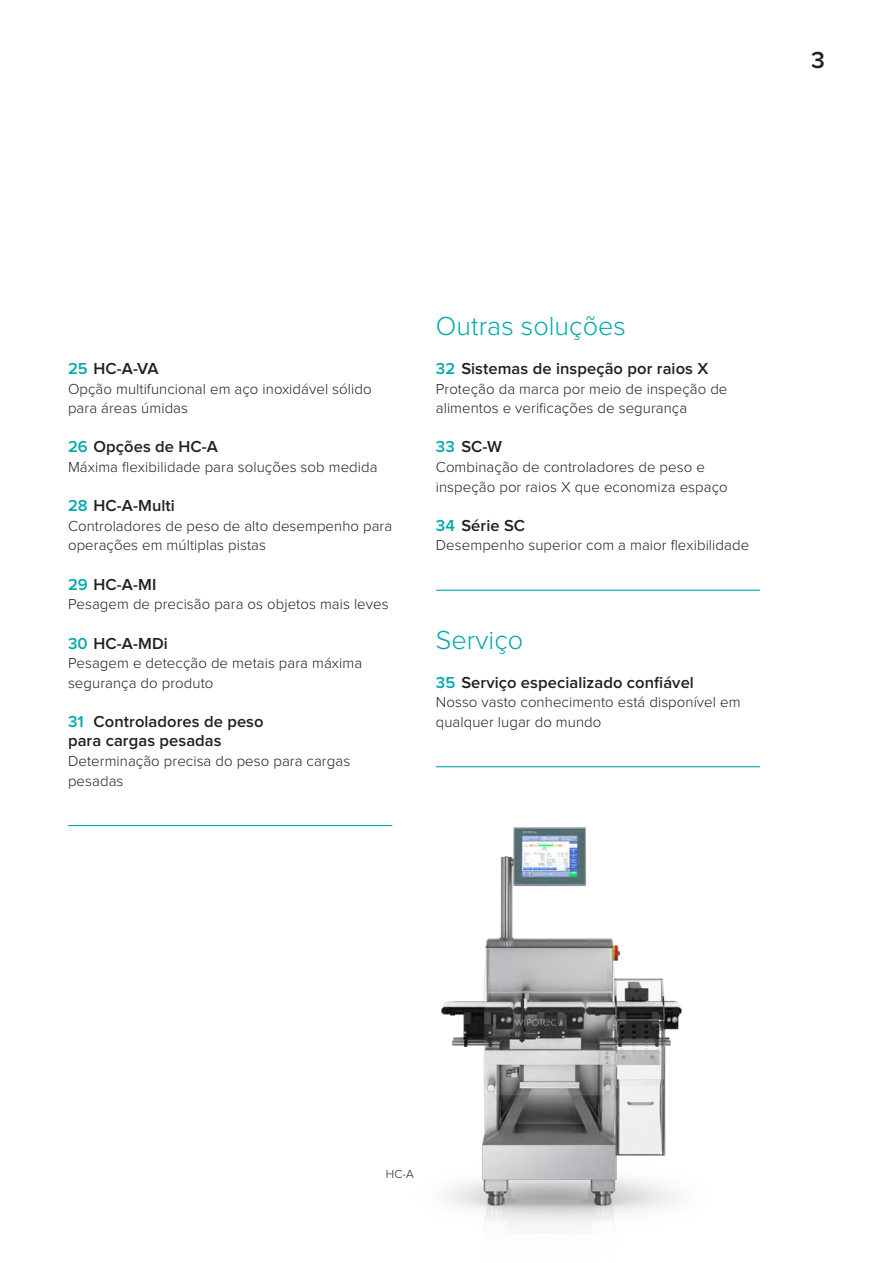
<style>
.page{position:relative;width:893px;height:1263px;background:#fff}
.page>*{position:absolute;margin:0;border:0;box-sizing:border-box;transform-origin:0 0}
.t1{font:300 27px "Proxima Nova";color:#00aaad}
.t2{font:600 24px "Proxima Nova";color:#231f20}
.t3{font:600 16.5px/19.5px "Proxima Nova";letter-spacing:.005em;color:#231f20}
.t4{font:300 15px/19.6px "Proxima Nova";letter-spacing:.005em;color:#231f20}
.t5{font:300 12px "Proxima Nova";color:#231f20}
.s1{color:#00aaad}
</style>
<div class="page">
<img style="left:176px;top:825px;width:506px;height:406px">
<hr style="left:68px;top:825px;width:324px;height:1px;background:#00aaad">
<hr style="left:436px;top:590px;width:324px;height:1px;background:#00aaad">
<hr style="left:436px;top:766px;width:324px;height:1px;background:#00aaad">
<h2 class="t2" style="left:811px;top:49px;width:15px">3</h2>
<p class="t3" style="left:68px;top:359px;width:92px"><span class="s1">25</span> HC-A-VA</p>
<p class="t4" style="left:68px;top:379px;width:305px">Opção multifuncional em aço inoxidável sólido para áreas úmidas</p>
<p class="t3" style="left:68px;top:438px;width:151px"><span class="s1">26</span> Opções de HC-A</p>
<p class="t4" style="left:68px;top:458px;width:311px">Máxima flexibilidade para soluções sob medida</p>
<p class="t3" style="left:68px;top:497px;width:108px"><span class="s1">28</span> HC-A-Multi</p>
<p class="t4" style="left:68px;top:517px;width:326px">Controladores de peso de alto desempenho para operações em múltiplas pistas</p>
<p class="t3" style="left:68px;top:575px;width:90px"><span class="s1">29</span> HC-A-MI</p>
<p class="t4" style="left:68px;top:595px;width:322px">Pesagem de precisão para os objetos mais leves</p>
<p class="t3" style="left:68px;top:634px;width:101px"><span class="s1">30</span> HC-A-MDi</p>
<p class="t4" style="left:68px;top:654px;width:296px">Pesagem e detecção de metais para máxima segurança do produto</p>
<p class="t3" style="left:68px;top:712px;width:197px"><span class="s1">31</span> Controladores de peso para cargas pesadas</p>
<p class="t4" style="left:68px;top:752px;width:284px">Determinação precisa do peso para cargas pesadas</p>
<h1 class="t1" style="left:436px;top:313px;width:192px">Outras soluções</h1>
<p class="t3" style="left:436px;top:359px;width:274px"><span class="s1">32</span> Sistemas de inspeção por raios X</p>
<p class="t4" style="left:436px;top:379px;width:293px">Proteção da marca por meio de inspeção de alimentos e verificações de segurança</p>
<p class="t3" style="left:436px;top:438px;width:68px"><span class="s1">33</span> SC-W</p>
<p class="t4" style="left:436px;top:458px;width:293px">Combinação de controladores de peso e inspeção por raios X que economiza espaço</p>
<p class="t3" style="left:436px;top:516px;width:91px"><span class="s1">34</span> Série SC</p>
<p class="t4" style="left:436px;top:536px;width:315px">Desempenho superior com a maior flexibilidade</p>
<h1 class="t1" style="left:436px;top:627px;width:89px">Serviço</h1>
<p class="t3" style="left:436px;top:673px;width:260px"><span class="s1">35</span> Serviço especializado confiável</p>
<p class="t4" style="left:436px;top:693px;width:306px">Nosso vasto conhecimento está disponível em qualquer lugar do mundo</p>
<p class="t5" style="left:386px;top:1168px;width:30px">HC-A</p>
</div>
